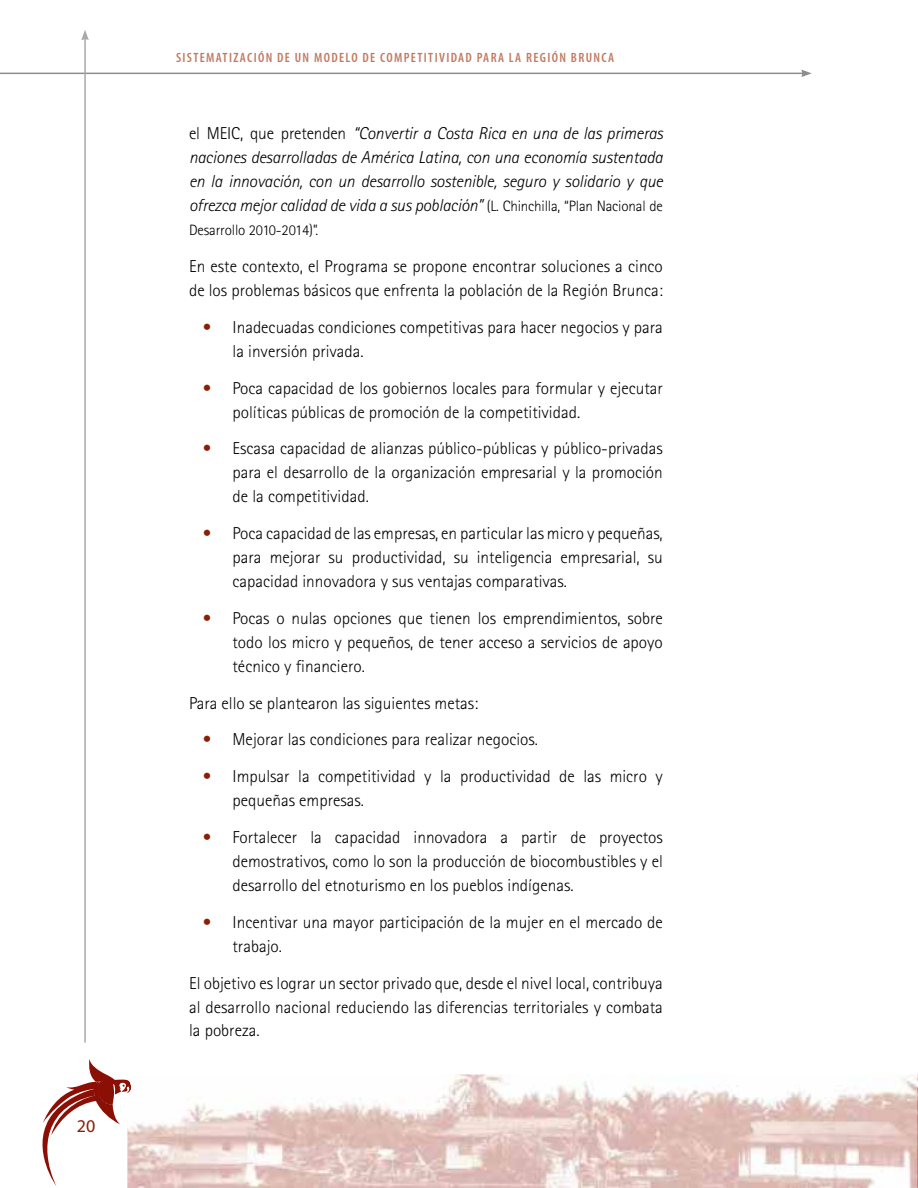
<style>
.page{position:relative;width:918px;height:1188px;background:#fff}
.page>*{position:absolute;margin:0;border:0;box-sizing:border-box;transform-origin:0 0}
.t1{font:18px "Myriad Pro";color:#8a1f03}
.t2{font:300 17.25px/24px "Rotis Sans Serif Std";color:#000}
.t3{font:italic 300 17.25px/24px "Rotis Sans Serif Std";letter-spacing:-.01em;color:#000;text-align:justify}
.t4{font:300 15px "Rotis Sans Serif Std";letter-spacing:-.01em;color:#000}
.t5{font:600 condensed 13.5px "Myriad Pro";letter-spacing:.1em;color:#c27961}
.s1{font-style:normal}
.s2{font-style:normal;font-size:15px}
.s3{font-weight:700;color:#8a1f03}
</style>
<div class="page">
<hr style="left:0;top:73px;width:804px;height:1px;background:#8b8e90">
<svg style="left:801px;top:70px;width:11px;height:7px"></svg>
<hr style="left:84px;top:38px;width:2px;height:1005px;background:#a7a9ac">
<svg style="left:81px;top:30px;width:8px;height:10px"></svg>
<img style="left:127px;top:1074px;width:790px;height:114px">
<svg style="left:42px;top:1059px;width:90px;height:128px"></svg>
<img style="left:917px;top:1074px;width:1px;height:114px">
<p class="t1" style="left:77px;top:1115px;width:20px">20</p>
<p class="t5" style="left:176px;top:49px;width:440px">SISTEMATIZACIÓN DE UN MODELO DE COMPETITIVIDAD PARA LA REGIÓN BRUNCA</p>
<p class="t3" style="left:189px;top:122px;width:475px"><span class="s1">el MEIC, que pretenden</span> “Convertir a Costa Rica en una de las primeras naciones desarrolladas de América Latina, con una economía sustentada en la innovación, con un desarrollo sostenible, seguro y solidario y que ofrezca mejor calidad de vida a sus población” <span class="s2">(L. Chinchilla, “Plan Nacional de</span></p>
<p class="t4" style="left:189px;top:222px;width:131px">Desarrollo 2010-2014)”.</p>
<p class="t2" style="left:189px;top:254px;width:475px">En este contexto, el Programa se propone encontrar soluciones a cinco de los problemas básicos que enfrenta la población de la Región Brunca:</p>
<p class="t2" style="left:233px;top:315px;width:432px;text-indent:-30px"><span class="s3">•</span> Inadecuadas condiciones competitivas para hacer negocios y para la inversión privada.</p>
<p class="t2" style="left:233px;top:376px;width:432px;text-indent:-30px"><span class="s3">•</span> Poca capacidad de los gobiernos locales para formular y ejecutar políticas públicas de promoción de la competitividad.</p>
<p class="t2" style="left:233px;top:437px;width:432px;text-align:justify;text-indent:-30px"><span class="s3">•</span> Escasa capacidad de alianzas público-públicas y público-privadas para el desarrollo de la organización empresarial y la promoción de la competitividad.</p>
<p class="t2" style="left:233px;top:521px;width:432px;text-align:justify;text-indent:-30px"><span class="s3">•</span> Poca capacidad de las empresas, en particular las micro y pequeñas, para mejorar su productividad, su inteligencia empresarial, su capacidad innovadora y sus ventajas comparativas.</p>
<p class="t2" style="left:233px;top:606px;width:432px;text-align:justify;text-indent:-30px"><span class="s3">•</span> Pocas o nulas opciones que tienen los emprendimientos, sobre todo los micro y pequeños, de tener acceso a servicios de apoyo técnico y financiero.</p>
<p class="t2" style="left:189px;top:691px;width:291px">Para ello se plantearon las siguientes metas:</p>
<p class="t2" style="left:203px;top:728px;width:337px"><span class="s3">•</span> Mejorar las condiciones para realizar negocios.</p>
<p class="t2" style="left:233px;top:764px;width:432px;text-indent:-30px"><span class="s3">•</span> Impulsar la competitividad y la productividad de las micro y pequeñas empresas.</p>
<p class="t2" style="left:233px;top:825px;width:432px;text-align:justify;text-indent:-30px"><span class="s3">•</span> Fortalecer la capacidad innovadora a partir de proyectos demostrativos, como lo son la producción de biocombustibles y el desarrollo del etnoturismo en los pueblos indígenas.</p>
<p class="t2" style="left:233px;top:910px;width:432px;text-indent:-30px"><span class="s3">•</span> Incentivar una mayor participación de la mujer en el mercado de trabajo.</p>
<p class="t2" style="left:189px;top:971px;width:475px;text-align:justify">El objetivo es lograr un sector privado que, desde el nivel local, contribuya al desarrollo nacional reduciendo las diferencias territoriales y combata la pobreza.</p>
</div>
